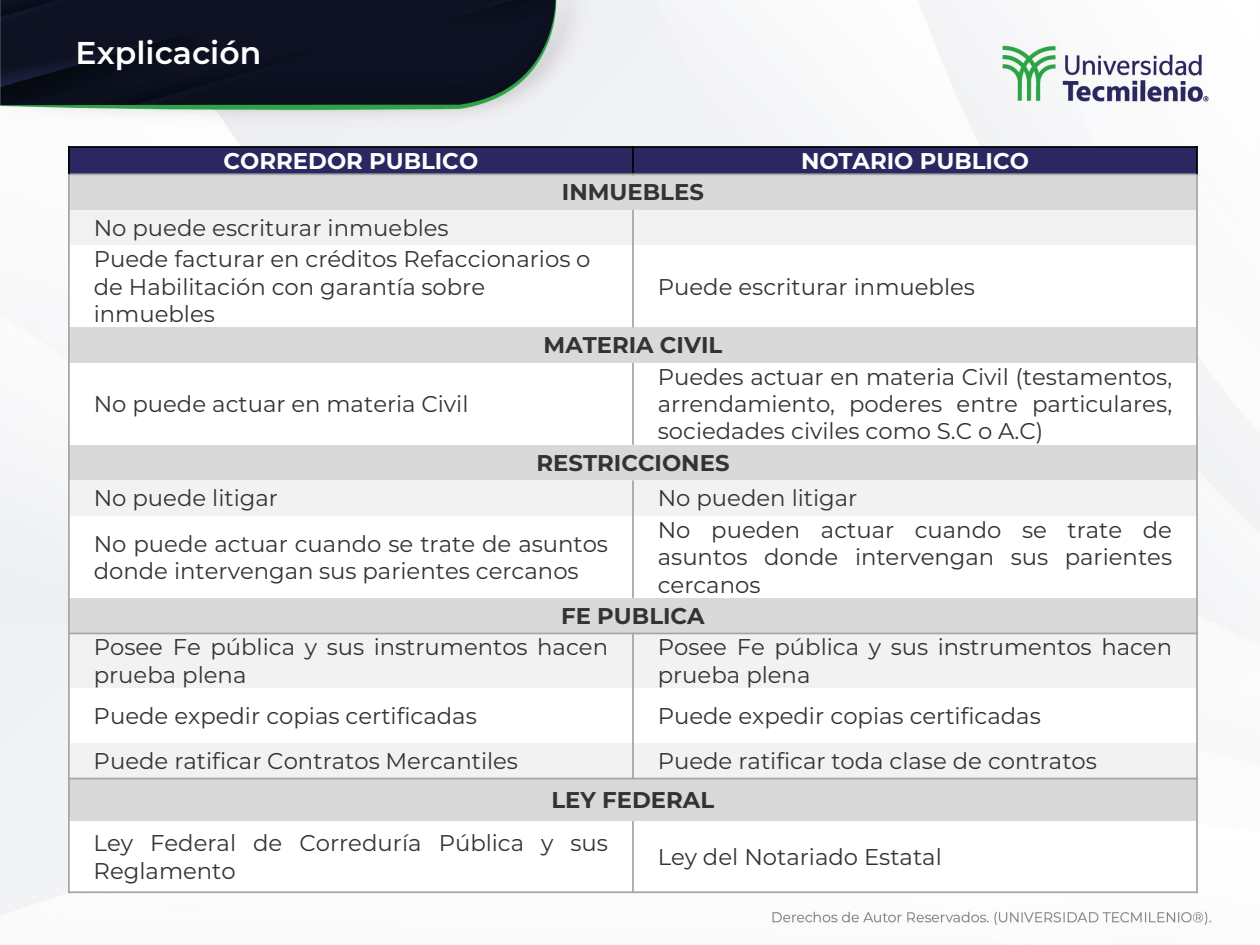
<style>
.page{position:relative;width:1260px;height:945px;background:#fff}
.page>*{position:absolute;margin:0;border:0;box-sizing:border-box;transform-origin:0 0}
.t1{font:600 31.5px "Montserrat";color:#fff}
.t2{font:22.75px/27.3px "Montserrat";color:#333}
.t3{font:700 22.75px "Montserrat";color:#333}
.t4{font:700 22.75px "Montserrat";color:#fff}
</style>
<div class="page">
<img style="left:0;top:0;width:1260px;height:925px">
<div style="left:69px;top:147px;width:564px;height:27px;background:#2b2861"></div>
<div style="left:633px;top:147px;width:564px;height:27px;background:#2b2861"></div>
<div style="left:69px;top:174px;width:1128px;height:36px;background:#d9d9d9"></div>
<div style="left:69px;top:210px;width:564px;height:35px;background:#f2f2f2"></div>
<div style="left:633px;top:210px;width:564px;height:35px;background:#f2f2f2"></div>
<div style="left:69px;top:245px;width:564px;height:82px;background:#fff"></div>
<div style="left:633px;top:245px;width:564px;height:82px;background:#fff"></div>
<div style="left:69px;top:327px;width:1128px;height:36px;background:#d9d9d9"></div>
<div style="left:69px;top:363px;width:564px;height:82px;background:#fff"></div>
<div style="left:633px;top:363px;width:564px;height:82px;background:#fff"></div>
<div style="left:69px;top:445px;width:1128px;height:35px;background:#d9d9d9"></div>
<div style="left:69px;top:480px;width:564px;height:36px;background:#f2f2f2"></div>
<div style="left:633px;top:480px;width:564px;height:36px;background:#f2f2f2"></div>
<div style="left:69px;top:516px;width:564px;height:82px;background:#fff"></div>
<div style="left:633px;top:516px;width:564px;height:82px;background:#fff"></div>
<div style="left:69px;top:598px;width:1128px;height:35px;background:#d9d9d9"></div>
<div style="left:69px;top:633px;width:564px;height:55px;background:#f2f2f2"></div>
<div style="left:633px;top:633px;width:564px;height:55px;background:#f2f2f2"></div>
<div style="left:69px;top:688px;width:564px;height:55px;background:#fff"></div>
<div style="left:633px;top:688px;width:564px;height:55px;background:#fff"></div>
<div style="left:69px;top:743px;width:564px;height:36px;background:#f2f2f2"></div>
<div style="left:633px;top:743px;width:564px;height:36px;background:#f2f2f2"></div>
<div style="left:69px;top:779px;width:1128px;height:42px;background:#d9d9d9"></div>
<div style="left:69px;top:821px;width:564px;height:71px;background:#fff"></div>
<div style="left:633px;top:821px;width:564px;height:71px;background:#fff"></div>
<hr style="left:632px;top:146px;width:2px;height:29px;background:#000">
<hr style="left:632px;top:210px;width:2px;height:117px;background:#a6a6a6">
<hr style="left:632px;top:363px;width:2px;height:82px;background:#a6a6a6">
<hr style="left:632px;top:480px;width:2px;height:118px;background:#a6a6a6">
<hr style="left:632px;top:633px;width:2px;height:146px;background:#a6a6a6">
<hr style="left:632px;top:821px;width:2px;height:72px;background:#a6a6a6">
<hr style="left:68px;top:173px;width:1130px;height:2px;background:#a6a6a6">
<hr style="left:68px;top:633px;width:1130px;height:1px;background:#a6a6a6">
<hr style="left:68px;top:778px;width:1130px;height:1px;background:#a6a6a6">
<hr style="left:68px;top:146px;width:2px;height:28px;background:#000">
<hr style="left:68px;top:174px;width:2px;height:719px;background:#a6a6a6">
<hr style="left:1196px;top:146px;width:2px;height:28px;background:#000">
<hr style="left:1196px;top:174px;width:2px;height:719px;background:#a6a6a6">
<hr style="left:68px;top:146px;width:1130px;height:2px;background:#000">
<hr style="left:68px;top:891px;width:1130px;height:2px;background:#a6a6a6">
<h1 class="t1" style="left:76px;top:31px;width:187px">Explicación</h1>
<p class="t4" style="left:224px;top:144px;width:256px">CORREDOR PUBLICO</p>
<p class="t4" style="left:801px;top:144px;width:229px">NOTARIO PUBLICO</p>
<p class="t3" style="left:562px;top:176px;width:143px">INMUEBLES</p>
<p class="t2" style="left:94px;top:213px;width:357px">No puede escriturar inmuebles</p>
<p class="t2" style="left:94px;top:245px;width:498px">Puede facturar en créditos Refaccionarios o de Habilitación con garantía sobre inmuebles</p>
<p class="t2" style="left:658px;top:272px;width:319px">Puede escriturar inmuebles</p>
<p class="t2" style="left:94px;top:390px;width:376px">No puede actuar en materia Civil</p>
<p class="t3" style="left:544px;top:329px;width:180px">MATERIA CIVIL</p>
<p class="t2" style="left:658px;top:362px;width:516px;text-align:justify">Puedes actuar en materia Civil (testamentos, arrendamiento, poderes entre particulares, sociedades civiles como S.C o A.C)</p>
<p class="t3" style="left:537px;top:446px;width:194px">RESTRICCIONES</p>
<p class="t2" style="left:94px;top:484px;width:186px">No puede litigar</p>
<p class="t2" style="left:658px;top:484px;width:201px">No pueden litigar</p>
<p class="t2" style="left:94px;top:529px;width:516px">No puede actuar cuando se trate de asuntos donde intervengan sus parientes cercanos</p>
<p class="t2" style="left:658px;top:515px;width:516px;text-align:justify">No pueden actuar cuando se trate de asuntos donde intervengan sus parientes cercanos</p>
<p class="t3" style="left:561px;top:599px;width:145px">FE PUBLICA</p>
<p class="t2" style="left:94px;top:633px;width:516px">Posee Fe pública y sus instrumentos hacen prueba plena</p>
<p class="t2" style="left:658px;top:633px;width:516px">Posee Fe pública y sus instrumentos hacen prueba plena</p>
<p class="t2" style="left:94px;top:701px;width:385px">Puede expedir copias certificadas</p>
<p class="t2" style="left:658px;top:701px;width:385px">Puede expedir copias certificadas</p>
<p class="t2" style="left:94px;top:747px;width:426px">Puede ratificar Contratos Mercantiles</p>
<p class="t2" style="left:658px;top:747px;width:441px">Puede ratificar toda clase de contratos</p>
<p class="t3" style="left:552px;top:784px;width:164px">LEY FEDERAL</p>
<p class="t2" style="left:94px;top:829px;width:516px">Ley Federal de Correduría Pública y sus<br>Reglamento</p>
<p class="t2" style="left:658px;top:842px;width:286px">Ley del Notariado Estatal</p>
</div>
